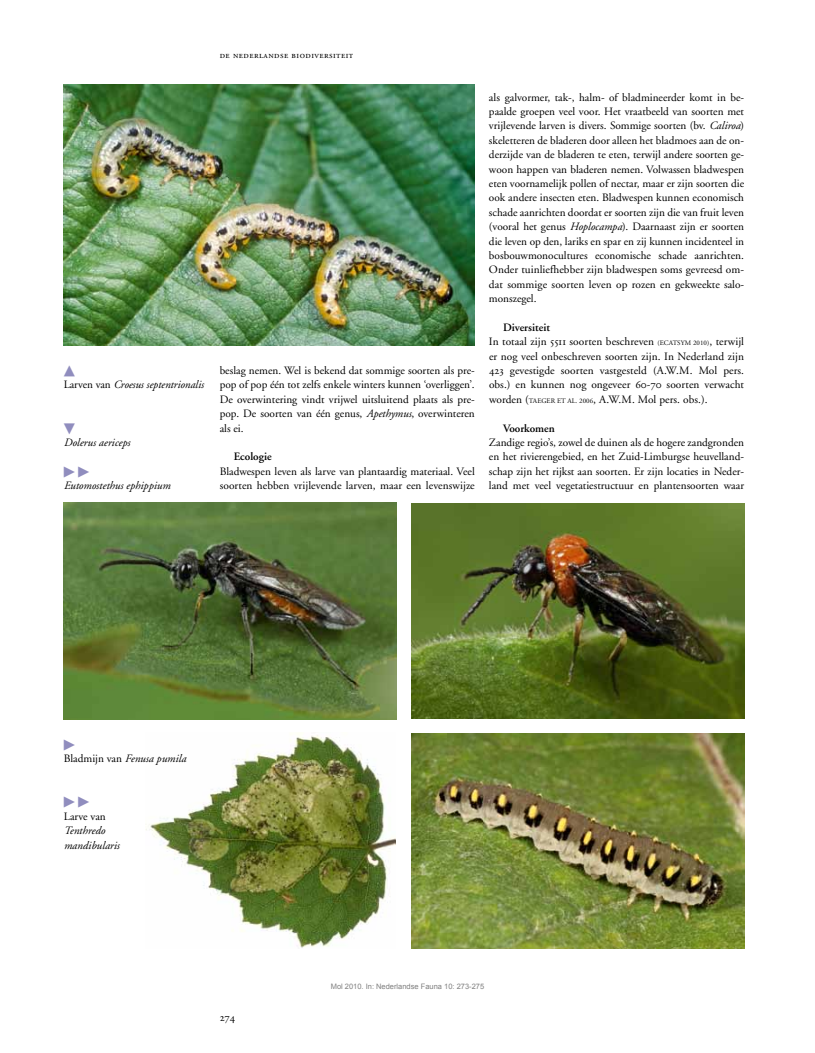
<style>
.page{position:relative;width:815px;height:1053px;background:#fff}
.page>*{position:absolute;margin:0;border:0;box-sizing:border-box;transform-origin:0 0}
.t1{font:11.25px/14.4px "Adobe Garamond";letter-spacing:.005em;color:#000;text-align:justify}
.t2{font:italic 11.25px/14.4px "Adobe Garamond";color:#000}
.t3{font:600 11.25px "Adobe Garamond";color:#000}
.t4{font:11.25px "Universal Std Newswith Comm Pi";color:#908dbe}
.t5{font:9.38px "Adobe Garamond Pro";letter-spacing:.05em;color:#000}
.t6{font:7.5px "Arial";color:#808080}
.s1{font-style:normal}
.s2{font-style:italic}
.s3{font-weight:600}
.s4{font-family:"Adobe Garamond Exp"}
.s5{font-size:6.88px}
</style>
<div class="page">
<img style="left:64px;top:85px;width:411px;height:260px">
<img style="left:64px;top:503px;width:333px;height:216px">
<img style="left:411px;top:503px;width:333px;height:215px">
<img style="left:146px;top:735px;width:249px;height:213px">
<img style="left:411px;top:733px;width:333px;height:215px">
<p class="t4" style="left:64px;top:365px;width:13px">▲</p>
<p class="t2" style="left:64px;top:378px;width:141px"><span class="s1">Larven van</span> Croesus septentrionalis</p>
<p class="t4" style="left:64px;top:423px;width:13px">▼</p>
<p class="t2" style="left:64px;top:435px;width:68px">Dolerus aericeps</p>
<p class="t4" style="left:64px;top:466px;width:27px">▶ ▶</p>
<p class="t2" style="left:64px;top:478px;width:108px">Eutomostethus ephippium</p>
<p class="t5" style="left:220px;top:49px;width:135px">de nederlandse biodiversiteit</p>
<p class="t1" style="left:220px;top:363px;width:257px">beslag nemen. Wel is bekend dat sommige soorten als pre&shy;pop of pop één tot zelfs enkele winters kunnen ‘overliggen’.<br>De overwintering vindt vrijwel uitsluitend plaats als pre&shy;pop. De soorten van één genus, <span class="s2">Apethymus</span>, overwinteren als ei.</p>
<p class="t3" style="left:234px;top:450px;width:39px">Ecologie</p>
<p class="t1" style="left:220px;top:464px;width:257px">Bladwespen leven als larve van plantaardig materiaal. Veel soorten hebben vrijlevende larven, maar een levenswijze</p>
<p class="t1" style="left:489px;top:90px;width:257px">als galvormer, tak-, halm- of bladmineerder komt in be&shy;paalde groepen veel voor. Het vraatbeeld van soorten met vrijlevende larven is divers. Sommige soorten (bv. <span class="s2">Caliroa</span>) skeletteren de bladeren door alleen het bladmoes aan de on&shy;derzijde van de bladeren te eten, terwijl andere soorten ge&shy;woon happen van bladeren nemen. Volwassen bladwespen eten voornamelijk pollen of nectar, maar er zijn soorten die ook andere insecten eten. Bladwespen kunnen economisch schade aanrichten doordat er soorten zijn die van fruit leven (vooral het genus <span class="s2">Hoplocampa</span>). Daarnaast zijn er soorten die leven op den, lariks en spar en zij kunnen incidenteel in bosbouwmonocultures economische schade aanrichten.<br>Onder tuinliefhebber zijn bladwespen soms gevreesd om&shy;dat sommige soorten leven op rozen en gekweekte salo&shy;monszegel.</p>
<p class="t1" style="left:489px;top:320px;width:257px;text-align:left;text-indent:14px"><span class="s3">Diversiteit<br></span>In totaal zijn <span class="s4">5511</span> soorten beschreven <span class="s5">(eca tsym 2010)</span>, terwijl er nog veel onbeschreven soorten zijn. In Nederland zijn <span class="s4">423</span> gevestigde soorten vastgesteld (A.W.M. Mol pers. obs.) en kunnen nog ongeveer <span class="s4">60</span>-<span class="s4">70</span> soorten verwacht worden (<span class="s5">taeger et al. 2006</span>, A.W.M. Mol pers. obs.).</p>
<p class="t3" style="left:503px;top:422px;width:53px">Voorkomen</p>
<p class="t1" style="left:489px;top:435px;width:257px">Zandige regio’s, zowel de duinen als de hogere zandgronden en het rivierengebied, en het Zuid-Limburgse heuvelland&shy;schap zijn het rijkst aan soorten. Er zijn locaties in Neder&shy;land met veel vegetatiestructuur en plantensoorten waar</p>
<p class="t4" style="left:64px;top:739px;width:13px">▶</p>
<p class="t2" style="left:64px;top:752px;width:124px"><span class="s1">Bladmijn van</span> Fenusa pumila</p>
<p class="t4" style="left:64px;top:796px;width:27px">▶ ▶</p>
<p class="t1" style="left:64px;top:809px;width:44px">Larve van</p>
<p class="t2" style="left:64px;top:823px;width:57px">Tenthredo mandibularis</p>
<p class="t6" style="left:331px;top:980px;width:155px">Mol 2010. In: Nederlandse Fauna 10: 273-275</p>
</div>
